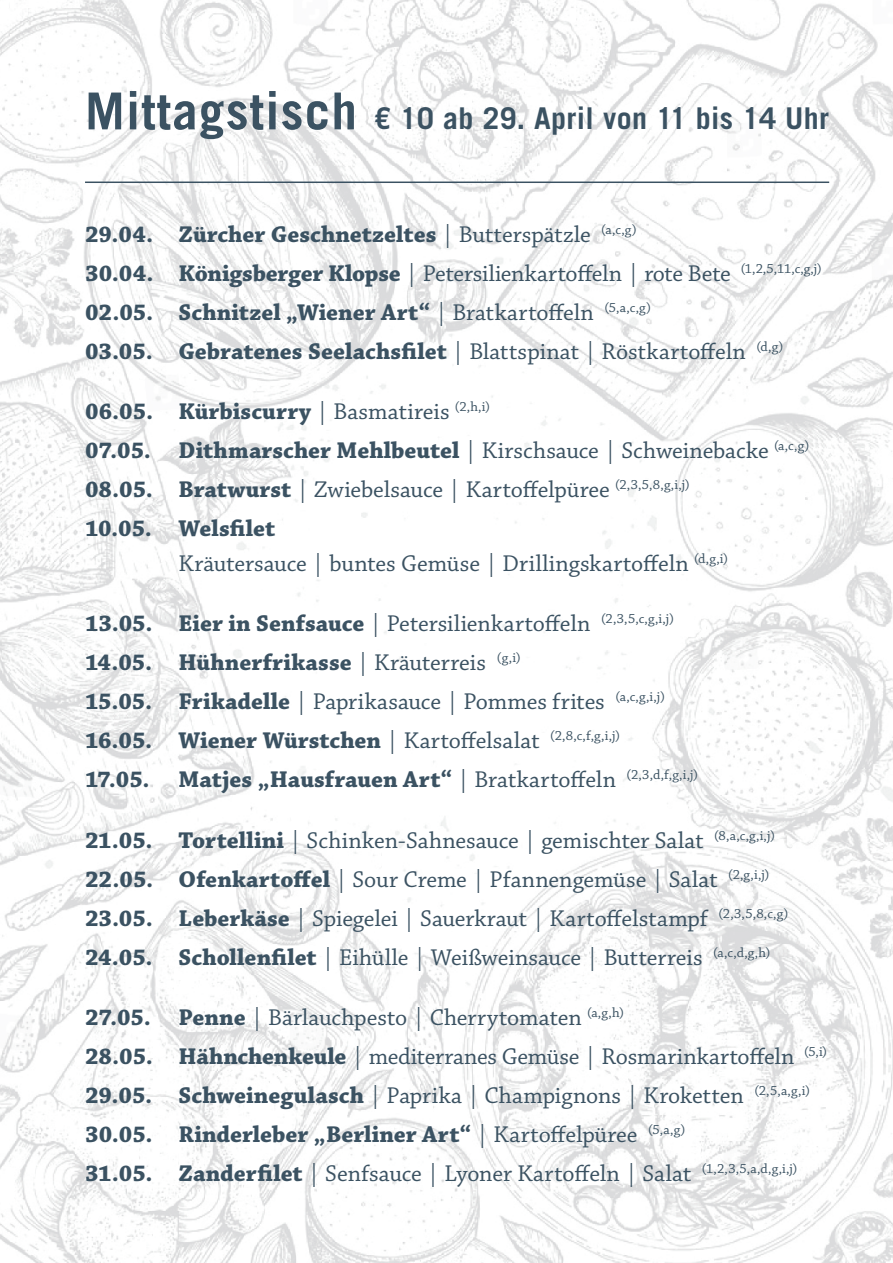
<style>
.page{position:relative;width:893px;height:1263px;background:#fff}
.page>*{position:absolute;margin:0;border:0;box-sizing:border-box;transform-origin:0 0}
.t1{font:700 30px "Trade Gothic LT Std";letter-spacing:.01em;color:#3b5262}
.t2{font:24px/39px "Chaparral Pro";color:#3b5262}
.t3{font:700 24px/39px "Chaparral Pro";letter-spacing:.005em;color:#3b5262;text-align:justify}
.s1{font-size:51px}
.s2{font-weight:700}
</style>
<div class="page">
<img style="left:0;top:0;width:893px;height:842px">
<img style="left:0;top:842px;width:893px;height:421px">
<hr style="left:85px;top:182px;width:744px;height:1px;background:#3b5262">
<p class="t1" style="left:85px;top:108px;width:746px"><span class="s1">Mittagstisch</span> € 10 ab 29. April von 11 bis 14 Uhr</p>
<p class="t3" style="left:85px;top:217px;width:70px">29.04.<br>30.04.<br>02.05.<br>03.05.</p>
<p class="t3" style="left:85px;top:394px;width:70px">06.05.<br>07.05.<br>08.05.<br>10.05.</p>
<p class="t3" style="left:85px;top:606px;width:69px">13.05.<br>14.05.<br>15.05.<br>16.05.<br>17.05.</p>
<p class="t3" style="left:85px;top:823px;width:70px">21.05.<br>22.05.<br>23.05.<br>24.05.</p>
<p class="t3" style="left:85px;top:1000px;width:70px">27.05.<br>28.05.<br>29.05.<br>30.05.<br>31.05.</p>
<p class="t2" style="left:179px;top:217px;width:645px"><span class="s2">Zürcher Geschnetzeltes</span> | Butterspätzle <sup>(a,c,g)<br></sup><span class="s2">Königsberger Klopse</span> | Petersilienkartoffeln | rote Bete <sup>(1,2,5,11,c,g,j)<br></sup><span class="s2">Schnitzel „Wiener Art“</span> | Bratkartoffeln <sup>(5,a,c,g)<br></sup><span class="s2">Gebratenes Seelachsfilet</span> | Blattspinat | Röstkartoffeln <sup>(d,g)</sup></p>
<p class="t2" style="left:179px;top:394px;width:632px"><span class="s2">Kürbiscurry</span> | Basmatireis <sup>(2,h,i)<br></sup><span class="s2">Dithmarscher Mehlbeutel</span> | Kirschsauce | Schweinebacke <sup>(a,c,g)<br></sup><span class="s2">Bratwurst</span> | Zwiebelsauce | Kartoffelpüree <sup>(2,3,5,8,g,i,j)<br></sup><span class="s2">Welsfilet</span></p>
<p class="t2" style="left:179px;top:546px;width:551px">Kräutersauce | buntes Gemüse | Drillingskartoffeln <sup>(d,g,i)</sup></p>
<p class="t2" style="left:179px;top:606px;width:521px"><span class="s2">Eier in Senfsauce</span> | Petersilienkartoffeln <sup>(2,3,5,c,g,i,j)<br></sup><span class="s2">Hühnerfrikasse</span> | Kräuterreis <sup>(g,i)<br></sup><span class="s2">Frikadelle</span> | Paprikasauce | Pommes frites <sup>(a,c,g,i,j)<br></sup><span class="s2">Wiener Würstchen</span> | Kartoffelsalat <sup>(2,8,c,f,g,i,j)<br></sup><span class="s2">Matjes „Hausfrauen Art“</span> | Bratkartoffeln <sup>(2,3,d,f,g,i,j)</sup></p>
<p class="t2" style="left:179px;top:823px;width:611px"><span class="s2">Tortellini</span> | Schinken-Sahnesauce | gemischter Salat <sup>(8,a,c,g,i,j)<br></sup><span class="s2">Ofenkartoffel</span> | Sour Creme | Pfannengemüse | Salat <sup>(2,g,i,j)<br></sup><span class="s2">Leberkäse</span> | Spiegelei | Sauerkraut | Kartoffelstampf <sup>(2,3,5,8,c,g)<br></sup><span class="s2">Schollenfilet</span> | Eihülle | Weißweinsauce | Butterreis <sup>(a,c,d,g,h)</sup></p>
<p class="t2" style="left:179px;top:1000px;width:650px"><span class="s2">Penne</span> | Bärlauchpesto | Cherrytomaten <sup>(a,g,h)<br></sup><span class="s2">Hähnchenkeule</span> | mediterranes Gemüse | Rosmarinkartoffeln <sup>(5,i)<br></sup><span class="s2">Schweinegulasch</span> | Paprika | Champignons | Kroketten <sup>(2,5,a,g,i)<br></sup><span class="s2">Rinderleber „Berliner Art“</span> | Kartoffelpüree <sup>(5,a,g)<br></sup><span class="s2">Zanderfilet</span> | Senfsauce | Lyoner Kartoffeln | Salat <sup>(1,2,3,5,a,d,g,i,j)</sup></p>
</div>
